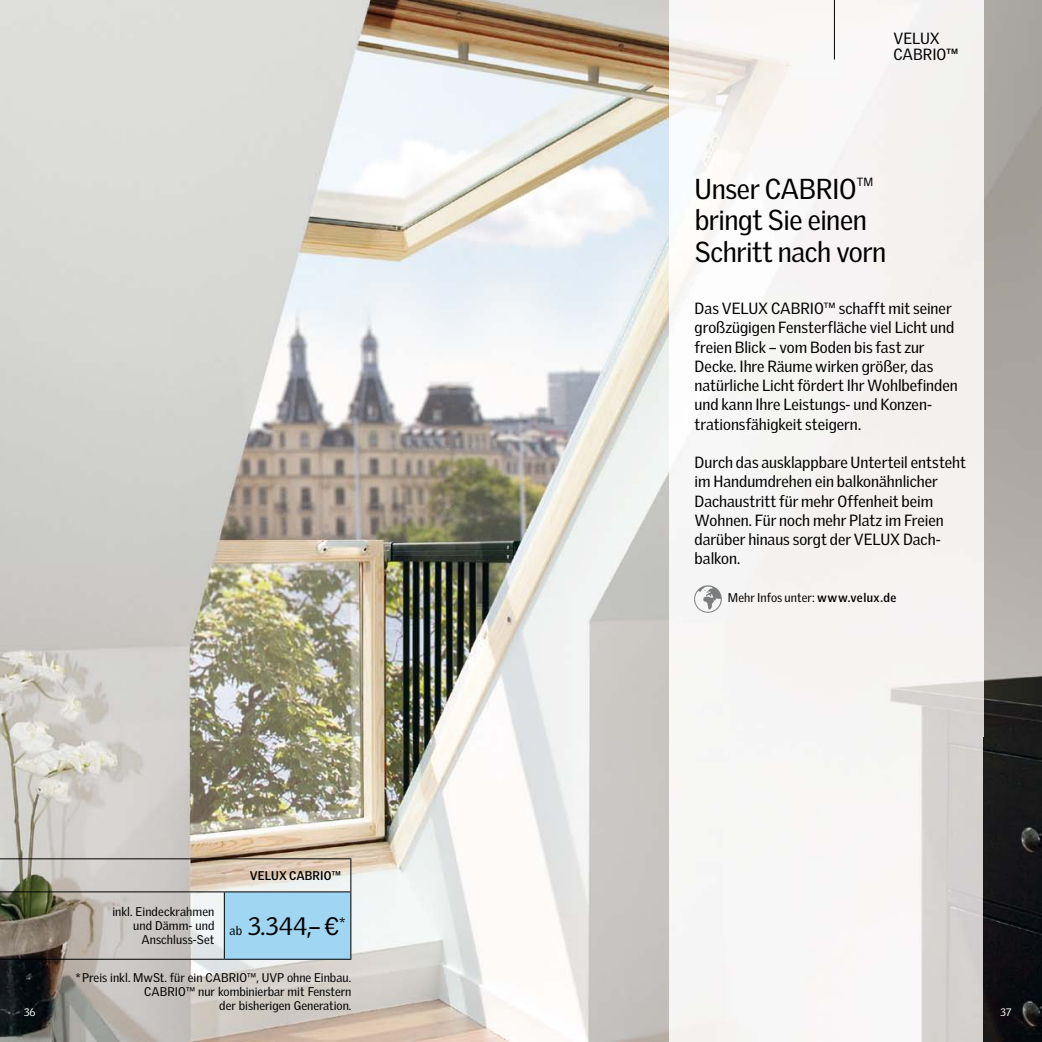
<style>
.page{position:relative;width:1042px;height:1042px;background:#fff}
.page>*{position:absolute;margin:0;border:0;box-sizing:border-box;transform-origin:0 0}
.t1{font:28px/31.5px "Velux Gothic";letter-spacing:-.015em;color:#000}
.t2{font:24.5px "Velux Gothic";color:#000}
.t3{font:15.75px/19.2px "Velux Gothic";color:#000}
.t4{font:12.25px/14px "Velux Gothic";color:#000;text-align:right}
.t5{font:700 12.25px "Velux Gothic";letter-spacing:.01em;color:#000}
.t6{font:11.55px "Velux Gothic";color:#000}
.t7{font:10.5px "Velux Gothic";color:#fff}
.s1{font-weight:700}
.s2{font-size:12.25px}
</style>
<div class="page">
<img style="left:0;top:0;width:1042px;height:1042px">
<img style="left:669px;top:0;width:314px;height:1042px">
<div style="left:224px;top:892px;width:127px;height:67px;background:#a0d6f1"></div>
<hr style="left:0;top:858px;width:224px;height:1px;background:#000">
<hr style="left:224px;top:858px;width:127px;height:1px;background:#000">
<hr style="left:350px;top:859px;width:1px;height:32px;background:#000">
<hr style="left:0;top:891px;width:224px;height:1px;background:#000">
<hr style="left:224px;top:891px;width:127px;height:1px;background:#000">
<hr style="left:224px;top:892px;width:1px;height:67px;background:#000">
<hr style="left:350px;top:892px;width:1px;height:67px;background:#000">
<hr style="left:0;top:959px;width:224px;height:1px;background:#000">
<hr style="left:224px;top:959px;width:127px;height:1px;background:#000">
<hr style="left:834px;top:0;width:1px;height:60px;background:#000">
<img style="left:694px;top:585px;width:28px;height:28px">
<p class="t3" style="left:893px;top:30px;width:66px;line-height:15.8px">VELUX<br>CABRIO<span class="s1">™</span></p>
<h1 class="t1" style="left:694px;top:172px;width:163px">Unser CABRIO</h1>
<p class="t6" style="left:857px;top:175px;width:18px">TM</p>
<h1 class="t1" style="left:694px;top:204px;width:193px">bringt Sie einen<br>Schritt nach vorn</h1>
<p class="t3" style="left:694px;top:298px;width:265px">Das VELUX CABRIO™ schafft mit seiner großzügigen Fensterfläche viel Licht und freien Blick – vom Boden bis fast zur Decke. Ihre Räume wirken größer, das natürliche Licht fördert Ihr Wohl befinden und kann Ihre Leistungs- und Konzen&shy;trations fähigkeit steigern.</p>
<p class="t3" style="left:694px;top:452px;width:273px">Durch das ausklapp bare Unterteil ent steht im Handumdrehen ein balkonähn licher Dachaustritt für mehr Offenheit beim Wohnen. Für noch mehr Platz im Freien darü ber hinaus sorgt der VELUX Dach&shy;balkon.</p>
<p class="t5" style="left:250px;top:868px;width:93px">VELUX CABRIO™</p>
<p class="t4" style="left:728px;top:590px;width:170px">Mehr Infos unter: <span class="s1">www.velux.de</span></p>
<p class="t4" style="left:112px;top:904px;width:104px">inkl. Eindeckrahmen und Dämm- und<br>Anschluss-Set</p>
<h2 class="t2" style="left:229px;top:911px;width:118px"><span class="s2">ab</span> 3.344,– €<sup>*</sup></h2>
<p class="t4" style="left:75px;top:970px;width:277px">* Preis inkl. MwSt. für ein CABRIO™, UVP ohne Einbau.<br>CABRIO™ nur kombinierbar mit Fenstern<br>der bisherigen Generation.</p>
<p class="t7" style="left:24px;top:1006px;width:13px">36</p>
<p class="t7" style="left:1000px;top:1006px;width:12px">37</p>
</div>
